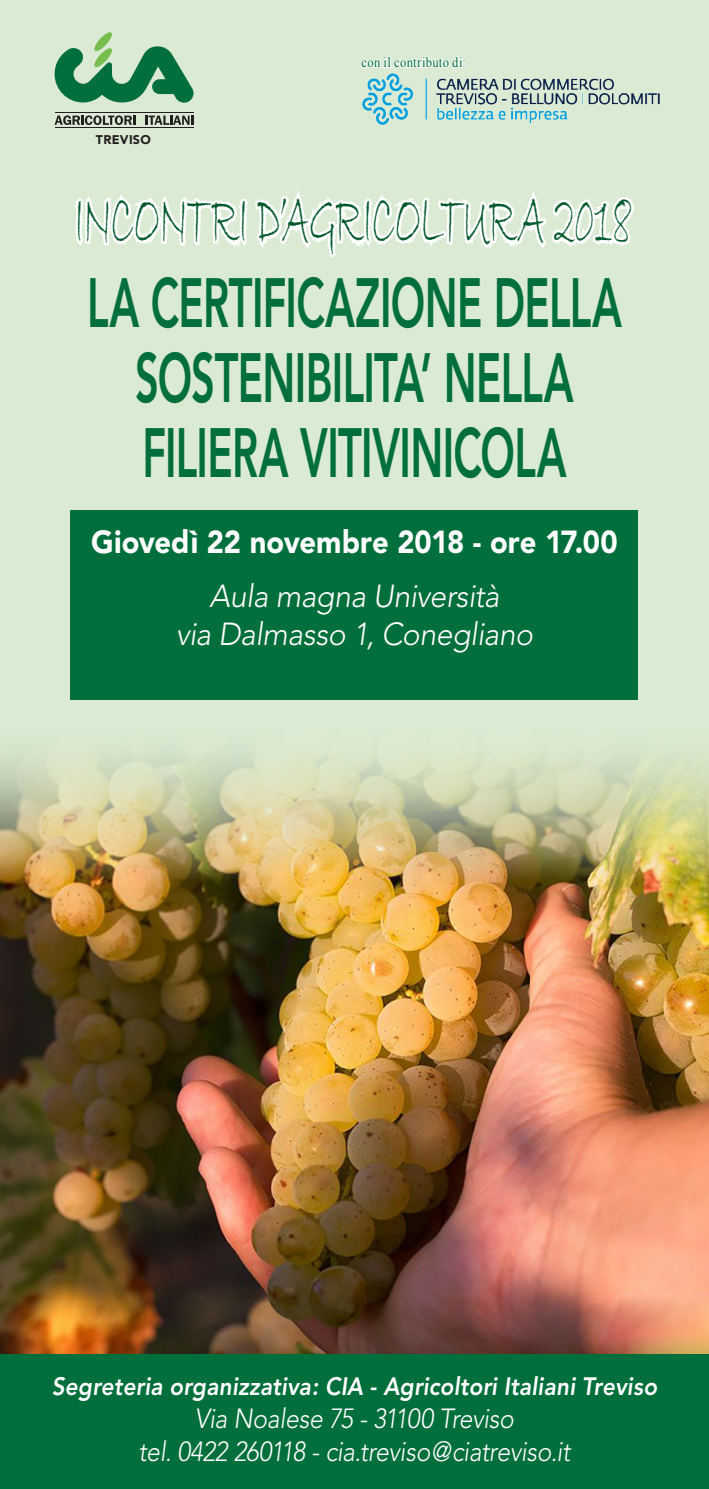
<style>
.page{position:relative;width:709px;height:1489px;background:#fff}
.page>*{position:absolute;margin:0;border:0;box-sizing:border-box;transform-origin:0 0}
.t1{font:75px "Bradley Hand ITC";letter-spacing:-.015em;color:#00582c;scale:.5 1}
.t2{font:800 69px/75px "Avenir";letter-spacing:-.015em;color:#006f3c;text-align:center;scale:.6 1}
.t3{font:italic 300 31.5px/38px "Avenir";letter-spacing:-.015em;color:#fff;text-align:center;scale:.95 1}
.t4{font:900 31.5px "Avenir";color:#fff;scale:.92 1}
.t5{font:italic 300 27.5px/33px "Avenir";letter-spacing:-.02em;color:#fff;text-align:center;scale:.9 1}
.t6{font:italic 800 25px "Avenir";letter-spacing:.005em;color:#fff;scale:.9 1}
.t7{font:14px "Times New Roman";letter-spacing:.025em;color:#006f3c;scale:.9 1}
.t8{font:900 12.5px "Avenir";letter-spacing:.02em;color:#231f20}
</style>
<div class="page">
<div style="left:0;top:0;width:709px;height:1488px;background:#dbebd3"></div>
<img style="left:637px;top:93px;width:22px;height:12px">
<svg style="left:55px;top:32px;width:582px;height:225px"></svg>
<img style="left:0;top:755px;width:709px;height:599px">
<div style="left:71px;top:510px;width:567px;height:190px;background:#006f3c"></div>
<div style="left:0;top:1354px;width:709px;height:134px;background:#006f3c"></div>
<p class="t8" style="left:96px;top:132px;width:56px">TREVISO</p>
<p class="t7" style="left:361px;top:53px;width:118px">con il contributo di:</p>
<h1 class="t1" style="left:74px;top:171px;width:1116px">INCONTRI D’AGRICOLTURA 2018</h1>
<h2 class="t2" style="left:87px;top:265px;width:893px">LA CERTIFICAZIONE DELLA<br>SOSTENIBILITA’ NELLA<br>FILIERA VITIVINICOLA</h2>
<p class="t4" style="left:91px;top:523px;width:573px">Giovedì 22 novembre 2018 - ore 17.00</p>
<p class="t3" style="left:176px;top:577px;width:377px">Aula magna Università<br>via Dalmasso 1, Conegliano</p>
<p class="t6" style="left:52px;top:1371px;width:674px">Segreteria organizzativa: CIA - Agricoltori Italiani Treviso</p>
<p class="t5" style="left:139px;top:1402px;width:481px">Via Noalese 75 - 31100 Treviso<br>tel. 0422 260118 - cia.treviso@ciatreviso.it</p>
</div>
